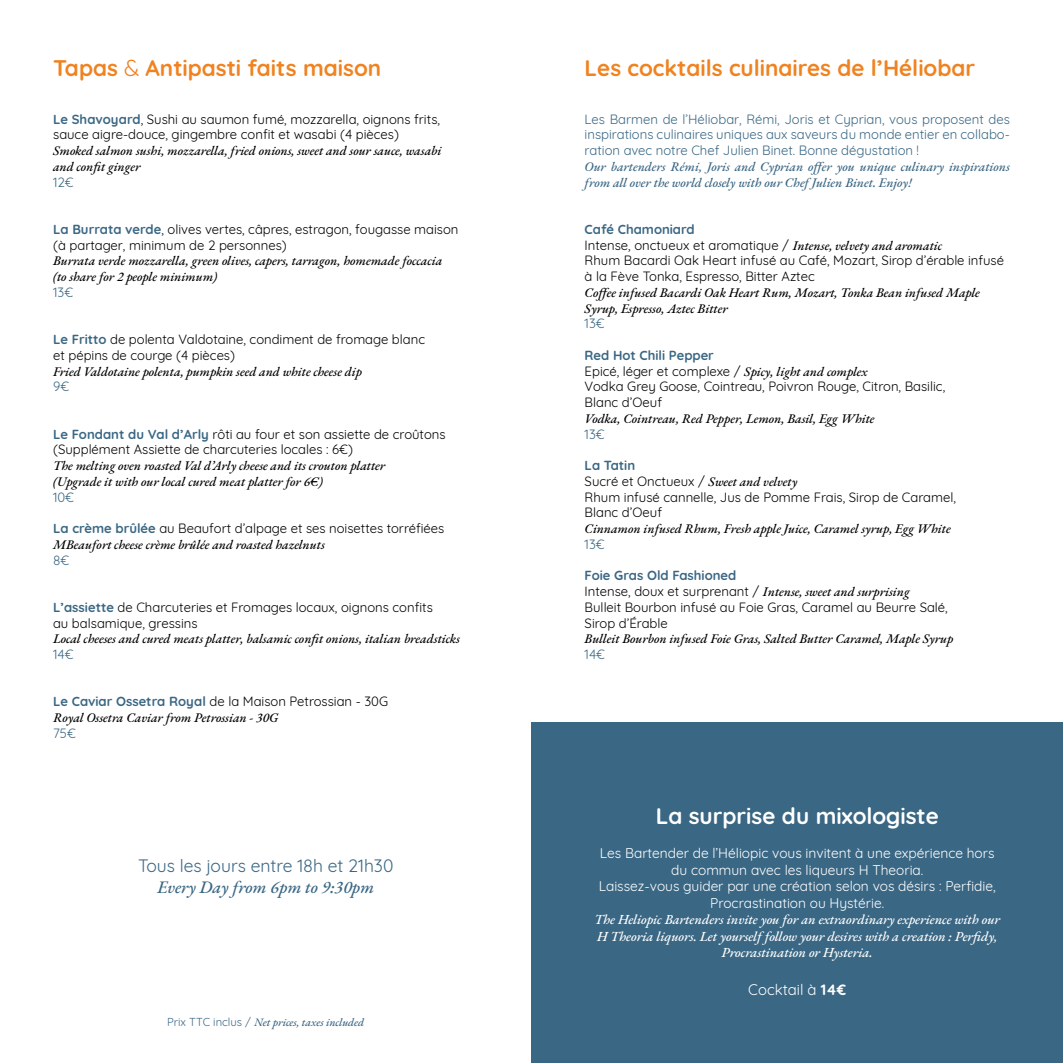
<style>
.page{position:relative;width:1063px;height:1063px;background:#fff}
.page>*{position:absolute;margin:0;border:0;box-sizing:border-box;transform-origin:0 0}
.t1{font:700 22.5px "Quicksand";color:#f08220}
.t2{font:700 22.5px "Quicksand";color:#fff}
.t3{font:17.5px "Quicksand";color:#3a6784}
.t4{font:italic 500 17.5px "EB Garamond";color:#3a6784}
.t5{font:15px "Quicksand";color:#fff}
.t6{font:13.75px/16.5px "Quicksand";color:#fff;text-align:center}
.t7{font:italic 500 13.75px/16.5px "EB Garamond";color:#fff;text-align:center}
.t8{font:13.12px/15.8px "Quicksand";color:#000}
.t9{font:italic 500 13.12px/15.8px "EB Garamond";color:#000}
.t10{font:13.12px/15.8px "Quicksand";color:#3a6784;text-align:justify}
.t11{font:italic 500 13.12px/15.8px "EB Garamond";color:#3a6784}
.t12{font:700 13.12px "Quicksand";color:#3a6784}
.t13{font:italic 500 11.25px "EB Garamond";color:#3a6784}
.s1{font-weight:400}
.s2{font-weight:700;color:#3a6784}
.s3{font-family:"Quicksand";font-weight:400;font-style:normal}
.s4{font-family:"EB Garamond";font-weight:500;font-style:italic}
.s5{font-weight:700}
</style>
<div class="page">
<div style="left:531px;top:722px;width:532px;height:341px;background:#3a6784"></div>
<h1 class="t1" style="left:53px;top:49px;width:330px">Tapas <span class="s1">&amp;</span> Antipasti faits maison</h1>
<p class="t8" style="left:53px;top:110px;width:388px"><span class="s2">Le Shavoyard</span>, Sushi au saumon fumé, mozzarella, oignons frits, sauce aigre-douce, gingembre confit et wasabi (4 pièces)</p>
<p class="t9" style="left:53px;top:143px;width:390px">Smoked salmon sushi, mozzarella, fried onions, sweet and sour sauce, wasabi and confit ginger</p>
<p class="t10" style="left:53px;top:173px;width:22px">12€</p>
<p class="t8" style="left:53px;top:220px;width:407px"><span class="s2">La Burrata verde</span>, olives vertes, câpres, estragon, fougasse maison (à partager, minimum de 2 personnes)</p>
<p class="t9" style="left:53px;top:253px;width:391px">Burrata verde mozzarella, green olives, capers, tarragon, homemade foccacia (to share for 2 people minimum)</p>
<p class="t10" style="left:53px;top:283px;width:22px">13€</p>
<p class="t8" style="left:53px;top:330px;width:373px"><span class="s2">Le Fritto</span> de polenta Valdotaine, condiment de fromage blanc et pépins de courge (4 pièces)</p>
<p class="t9" style="left:53px;top:364px;width:310px">Fried Valdotaine polenta, pumpkin seed and white cheese dip</p>
<p class="t10" style="left:53px;top:378px;width:18px">9€</p>
<p class="t8" style="left:53px;top:425px;width:394px"><span class="s2">Le Fondant du Val d’Arly</span> rôti au four et son assiette de croûtons (Supplément Assiette de charcuteries locales : 6€)</p>
<p class="t9" style="left:53px;top:458px;width:334px">The melting oven roasted Val d’Arly cheese and its crouton platter (Upgrade it with our local cured meat platter for 6€)</p>
<p class="t10" style="left:53px;top:488px;width:22px">10€</p>
<p class="t8" style="left:53px;top:519px;width:393px"><span class="s2">La crème brûlée</span> au Beaufort d’alpage et ses noisettes torréfiées</p>
<p class="t9" style="left:53px;top:537px;width:273px">MBeaufort cheese crème brûlée and roasted hazelnuts</p>
<p class="t10" style="left:53px;top:551px;width:18px">8€</p>
<p class="t8" style="left:53px;top:598px;width:381px"><span class="s2">L’assiette</span> de Charcuteries et Fromages locaux, oignons confits au balsamique, gressins</p>
<p class="t9" style="left:53px;top:631px;width:408px">Local cheeses and cured meats platter, balsamic confit onions, italian breadsticks</p>
<p class="t10" style="left:53px;top:645px;width:22px">14€</p>
<p class="t8" style="left:53px;top:693px;width:337px"><span class="s2">Le Caviar Ossetra Royal</span> de la Maison Petrossian - 30G</p>
<p class="t9" style="left:53px;top:710px;width:227px">Royal Ossetra Caviar from Petrossian - 30G</p>
<p class="t10" style="left:53px;top:724px;width:24px">75€</p>
<h2 class="t3" style="left:138px;top:852px;width:257px">Tous les jours entre 18h et 21h30</h2>
<h2 class="t4" style="left:157px;top:876px;width:218px">Every Day from 6pm to 9:30pm</h2>
<p class="t13" style="left:167px;top:1015px;width:199px"><span class="s3">Prix TTC inclus /</span> Net prices, taxes included</p>
<h1 class="t1" style="left:585px;top:49px;width:392px">Les cocktails culinaires de l’Héliobar</h1>
<p class="t10" style="left:585px;top:110px;width:427px">Les Barmen de l’Héliobar, Rémi, Joris et Cyprian, vous proposent des inspirations culinaires uniques aux saveurs du monde entier en collabo&shy;ration avec notre Chef Julien Binet. Bonne dégustation !</p>
<p class="t11" style="left:585px;top:159px;width:427px">Our bartenders Rémi, Joris and Cyprian offer you unique culinary inspirations from all over the world closely with our Chef Julien Binet. Enjoy!</p>
<p class="t8" style="left:585px;top:220px;width:421px"><span class="s2">Café Chamoniard<br></span>Intense, onctueux et aromatique / <span class="s4">Intense, velvety and aromatic<br></span>Rhum Bacardi Oak Heart infusé au Café, Mozart, Sirop d’érable infusé à la Fève Tonka, Espresso, Bitter Aztec</p>
<p class="t9" style="left:585px;top:285px;width:397px">Coffee infused Bacardi Oak Heart Rum, Mozart, Tonka Bean infused Maple<br>Syrup, Espresso, Aztec Bitter</p>
<p class="t10" style="left:585px;top:315px;width:22px">13€</p>
<p class="t8" style="left:585px;top:346px;width:362px"><span class="s2">Red Hot Chili Pepper<br></span>Epicé, léger et complexe / <span class="s4">Spicy, light and complex<br></span>Vodka Grey Goose, Cointreau, Poivron Rouge, Citron, Basilic, Blanc d’Oeuf</p>
<p class="t9" style="left:585px;top:411px;width:291px">Vodka, Cointreau, Red Pepper, Lemon, Basil, Egg White</p>
<p class="t10" style="left:585px;top:425px;width:22px">13€</p>
<p class="t8" style="left:585px;top:456px;width:373px"><span class="s2">La Tatin<br></span>Sucré et Onctueux / <span class="s4">Sweet and velvety<br></span>Rhum infusé cannelle, Jus de Pomme Frais, Sirop de Caramel,<br>Blanc d’Oeuf</p>
<p class="t9" style="left:585px;top:521px;width:368px">Cinnamon infused Rhum, Fresh apple Juice, Caramel syrup, Egg White</p>
<p class="t10" style="left:585px;top:535px;width:22px">13€</p>
<p class="t12" style="left:585px;top:565px;width:153px">Foie Gras Old Fashioned</p>
<p class="t9" style="left:585px;top:584px;width:327px"><span class="s3">Intense, doux et surprenant /</span> Intense, sweet and surprising</p>
<p class="t8" style="left:585px;top:598px;width:365px">Bulleit Bourbon infusé au Foie Gras, Caramel au Beurre Salé,<br>Sirop d’Érable</p>
<p class="t9" style="left:585px;top:631px;width:370px">Bulleit Bourbon infused Foie Gras, Salted Butter Caramel, Maple Syrup</p>
<p class="t10" style="left:585px;top:645px;width:22px">14€</p>
<h1 class="t2" style="left:656px;top:797px;width:284px">La surprise du mixologiste</h1>
<p class="t6" style="left:599px;top:844px;width:398px">Les Bartender de l’Héliopic vous invitent à une expérience hors du commun avec les liqueurs H Theoria.<br>Laissez-vous guider par une création selon vos désirs : Perfidie, Procrastination ou Hystérie.</p>
<p class="t7" style="left:594px;top:911px;width:407px">The Heliopic Bartenders invite you for an extraordinary experience with our<br>H Theoria liquors. Let yourself follow your desires with a creation : Perfidy,<br>Procrastination or Hysteria.</p>
<p class="t5" style="left:748px;top:978px;width:99px">Cocktail à <span class="s5">14€</span></p>
</div>
